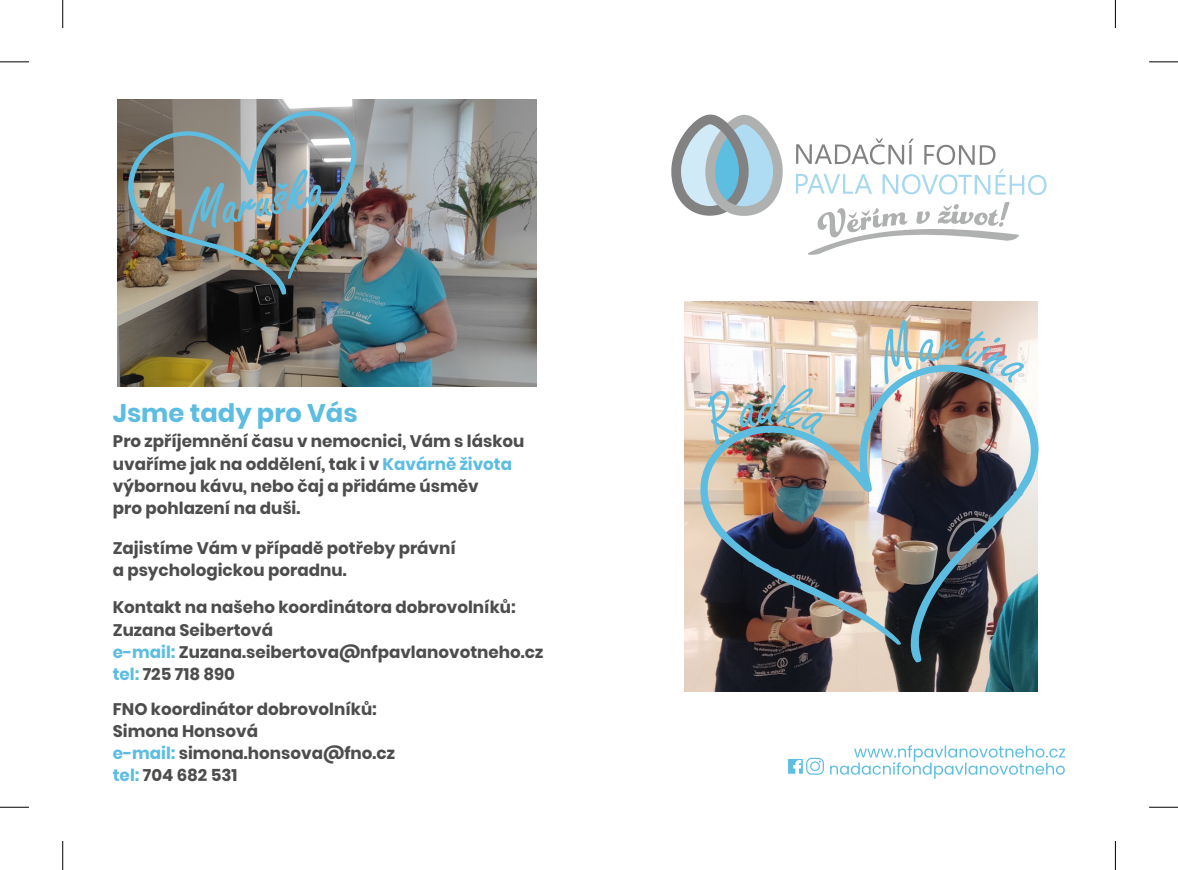
<style>
.page{position:relative;width:1178px;height:870px;background:#fff}
.page>*{position:absolute;margin:0;border:0;box-sizing:border-box;transform-origin:0 0}
.t1{font:60.62px "Freestyle Script";color:#5dbde1}
.t2{font:700 25.38px "Poppins";color:#5dbde1}
.t3{font:700 16.75px/22.1px "Poppins";color:#4d4d4d}
.s1{color:#5dbde1}
</style>
<div class="page">
<svg style="left:671px;top:114px;width:112px;height:102px"></svg>
<svg style="left:796px;top:138px;width:250px;height:57px"></svg>
<svg style="left:808px;top:202px;width:211px;height:53px"></svg>
<svg style="left:830px;top:745px;width:235px;height:33px"></svg>
<div style="left:787px;top:758px;width:17px;height:16px;background:#5ebee2;border:1px solid #fff"></div>
<svg style="left:793px;top:757px;width:31px;height:17px"></svg>
<img style="left:685px;top:301px;width:352px;height:390px">
<img style="left:117px;top:100px;width:419px;height:286px">
<img style="left:685px;top:346px;width:354px;height:316px">
<img style="left:119px;top:100px;width:242px;height:197px">
<img style="left:708px;top:385px;width:114px;height:60px">
<img style="left:884px;top:320px;width:140px;height:64px">
<svg style="left:0;top:807px;width:29px;height:1px"></svg>
<svg style="left:63px;top:841px;width:1px;height:29px"></svg>
<svg style="left:0;top:62px;width:29px;height:1px"></svg>
<svg style="left:63px;top:0;width:1px;height:28px"></svg>
<svg style="left:1149px;top:62px;width:29px;height:1px"></svg>
<svg style="left:1115px;top:0;width:1px;height:28px"></svg>
<svg style="left:1149px;top:807px;width:29px;height:1px"></svg>
<svg style="left:1115px;top:841px;width:1px;height:29px"></svg>
<h1 class="t1" style="left:184px;top:191px;width:139px;rotate:-11deg">Maruška</h1>
<h2 class="t2" style="left:113px;top:395px;width:246px">Jsme tady pro Vás</h2>
<p class="t3" style="left:113px;top:430px;width:413px">Pro zpříjemnění času v nemocnici, Vám s láskou uvaříme jak na oddělení, tak i v <span class="s1">Kavárně života </span>výbornou kávu, nebo čaj a přidáme úsměv<br>pro pohlazení na duši.</p>
<p class="t3" style="left:113px;top:536px;width:345px">Zajistíme Vám v případě potřeby právní a psychologickou poradnu.</p>
<p class="t3" style="left:113px;top:596px;width:432px">Kontakt na našeho koordinátora dobrovolníků:<br>Zuzana Seibertová<br><span class="s1">e-mail:</span> Zuzana.seibertova@nfpavlanovotneho.cz <span class="s1">tel:</span> 725 718 890</p>
<p class="t3" style="left:113px;top:698px;width:284px">FNO koordinátor dobrovolníků:<br>Simona Honsová<br><span class="s1">e-mail:</span> simona.honsova@fno.cz <span class="s1">tel:</span> 704 682 531</p>
</div>
